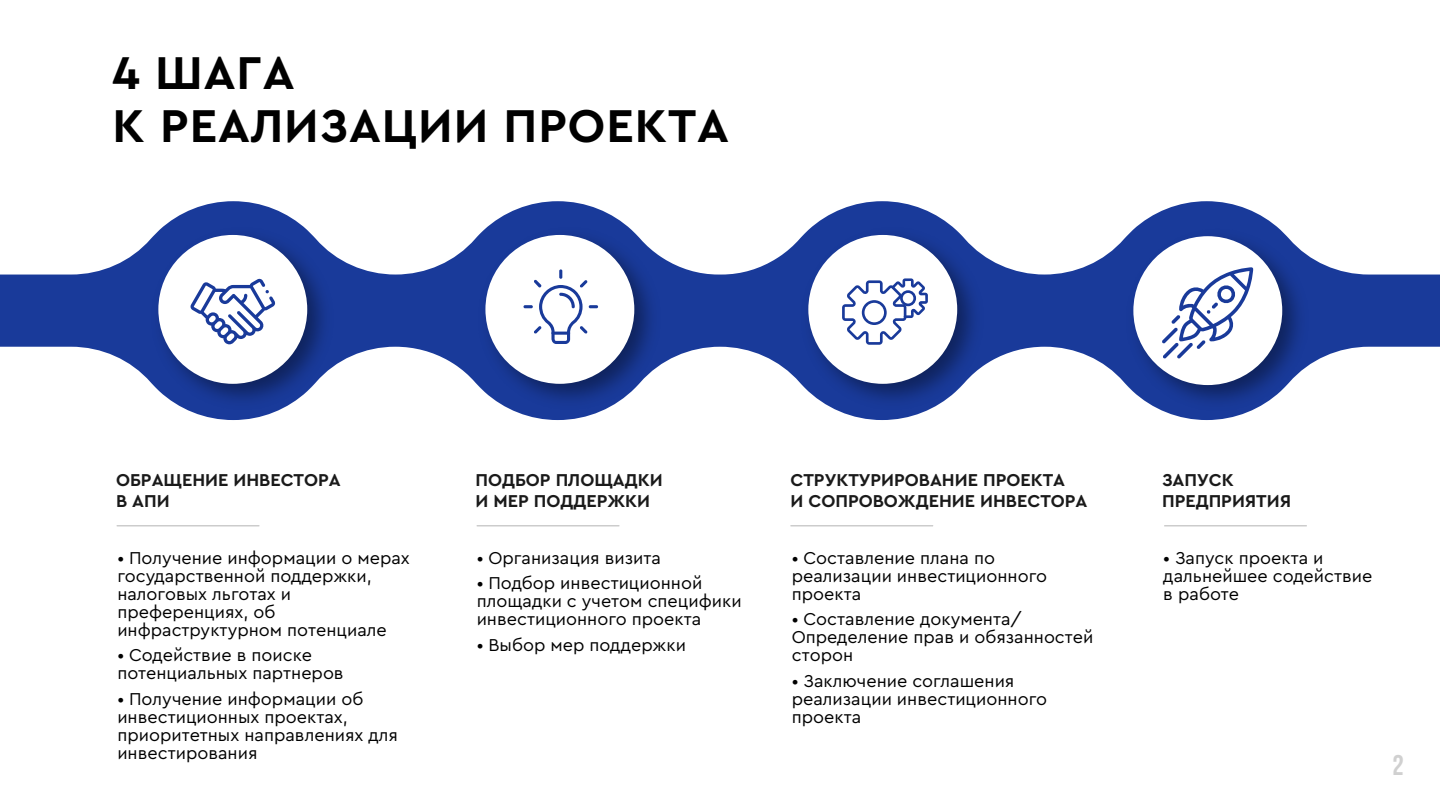
<style>
.page{position:relative;width:1440px;height:810px;background:#fff}
.page>*{position:absolute;margin:0;border:0;box-sizing:border-box;transform-origin:0 0}
.t1{font:700 48.15px "Cera Pro";letter-spacing:.02em;color:#000}
.t2{font:28.5px "Bebas Neue";color:#d0d0d0}
.t3{font:18px/18px "Cera Pro";color:#000}
.t4{font:700 18px/21.6px "Cera Pro";color:#1a1a1a}
</style>
<div class="page">
<hr style="left:117px;top:525px;width:142px;height:2px;background:#ccc">
<hr style="left:790px;top:525px;width:143px;height:2px;background:#ccc">
<hr style="left:477px;top:525px;width:142px;height:2px;background:#ccc">
<hr style="left:1164px;top:525px;width:143px;height:2px;background:#ccc">
<svg style="left:0;top:201px;width:1440px;height:219px"></svg>
<img style="left:1119px;top:222px;width:196px;height:196px">
<div style="left:1133px;top:236px;width:149px;height:149px;background:#fff;border-radius:50%"></div>
<img style="left:794px;top:221px;width:196px;height:196px">
<div style="left:808px;top:235px;width:149px;height:149px;background:#fff;border-radius:50%"></div>
<img style="left:144px;top:221px;width:196px;height:196px">
<div style="left:158px;top:235px;width:149px;height:149px;background:#fff;border-radius:50%"></div>
<svg style="left:1162px;top:267px;width:91px;height:92px"></svg>
<img style="left:471px;top:221px;width:196px;height:196px">
<div style="left:485px;top:235px;width:149px;height:149px;background:#fff;border-radius:50%"></div>
<svg style="left:190px;top:278px;width:85px;height:66px"></svg>
<svg style="left:524px;top:269px;width:74px;height:75px"></svg>
<svg style="left:842px;top:278px;width:86px;height:67px"></svg>
<h1 class="t1" style="left:112px;top:41px;width:184px">4 ШАГА</h1>
<h1 class="t1" style="left:112px;top:94px;width:618px">К РЕАЛИЗАЦИИ ПРОЕКТА</h1>
<p class="t4" style="left:116px;top:468px;width:226px">ОБРАЩЕНИЕ ИНВЕСТОРА<br>В АПИ</p>
<p class="t3" style="left:117px;top:548px;width:294px">• Получение информации о мерах государственной поддержки, налоговых льготах и преференциях, об инфраструктурном потенциале</p>
<p class="t3" style="left:117px;top:645px;width:228px">• Содействие в поиске потенциальных партнеров</p>
<p class="t3" style="left:117px;top:689px;width:282px">• Получение информации об инвестиционных проектах, приоритетных направлениях для инвестирования</p>
<p class="t4" style="left:475px;top:468px;width:189px">ПОДБОР ПЛОЩАДКИ<br>И МЕР ПОДДЕРЖКИ</p>
<p class="t3" style="left:477px;top:548px;width:186px">• Организация визита</p>
<p class="t3" style="left:477px;top:573px;width:267px">• Подбор инвестиционной площадки с учетом специфики инвестиционного проекта</p>
<p class="t3" style="left:477px;top:635px;width:211px">• Выбор мер поддержки</p>
<p class="t4" style="left:790px;top:468px;width:298px">СТРУКТУРИРОВАНИЕ ПРОЕКТА<br>И СОПРОВОЖДЕНИЕ ИНВЕСТОРА</p>
<p class="t3" style="left:792px;top:548px;width:257px">• Составление плана по реализации инвестиционного проекта</p>
<p class="t3" style="left:792px;top:609px;width:303px">• Составление документа/<br>Определение прав и обязанностей сторон</p>
<p class="t3" style="left:792px;top:671px;width:257px">• Заключение соглашения реализации инвестиционного проекта</p>
<p class="t4" style="left:1162px;top:468px;width:131px">ЗАПУСК<br>ПРЕДПРИЯТИЯ</p>
<p class="t3" style="left:1163px;top:548px;width:211px">• Запуск проекта и дальнейшее содействие в работе</p>
<h2 class="t2" style="left:1393px;top:750px;width:13px">2</h2>
</div>
